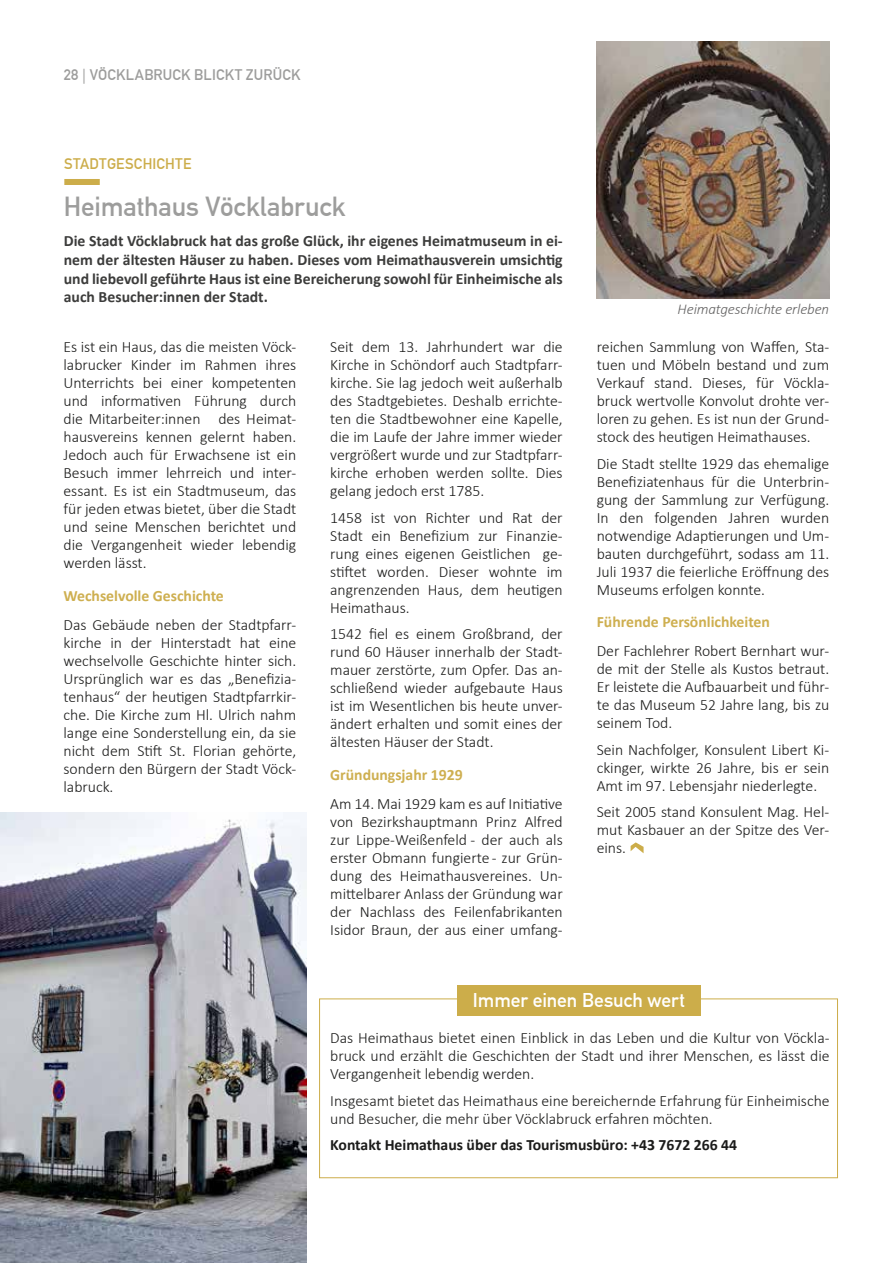
<style>
.page{position:relative;width:893px;height:1263px;background:#fff}
.page>*{position:absolute;margin:0;border:0;box-sizing:border-box;transform-origin:0 0}
.t1{font:27px "DIN Mittelschrift Alternate";letter-spacing:-.005em;color:#9d9d9c}
.t2{font:19.5px "DIN Mittelschrift Alternate";letter-spacing:-.005em;color:#fff}
.t3{font:300 15.75px/18px "Calibri";color:#1b1b1a;text-align:justify}
.t4{font:700 15.75px/18.9px "Calibri";color:#3c3c3b;text-align:justify}
.t5{font:700 15.75px "Calibri";color:#ceaf50}
.t6{font:700 15.75px "Calibri";color:#1b1b1a}
.t7{font:15px "DIN Mittelschrift Alternate";letter-spacing:.015em;color:#9d9d9c}
.t8{font:italic 300 15px "Calibri";letter-spacing:-.01em;color:#646363}
.t9{font:15px "DIN Mittelschrift Alternate";letter-spacing:.02em;color:#ccad4a}
.s1{font-family:"Minion Pro"}
</style>
<div class="page">
<div style="left:64px;top:179px;width:36px;height:6px;background:#ccad4a"></div>
<img style="left:597px;top:41px;width:232px;height:258px">
<svg style="left:319px;top:998px;width:519px;height:180px"></svg>
<div style="left:457px;top:985px;width:244px;height:30px;background:#ccad4a"></div>
<svg style="left:631px;top:842px;width:13px;height:11px"></svg>
<img style="left:0;top:813px;width:306px;height:450px">
<p class="t7" style="left:64px;top:66px;width:238px">28 <span class="s1">|</span> VÖCKLABRUCK BLICKT ZURÜCK</p>
<p class="t9" style="left:64px;top:155px;width:129px">STADTGESCHICHTE</p>
<h1 class="t1" style="left:64px;top:191px;width:284px">Heimathaus Vöcklabruck</h1>
<p class="t4" style="left:64px;top:231px;width:500px">Die Stadt Vöcklabruck hat das große Glück, ihr eigenes Heimatmuseum in ei&shy;nem der ältesten Häuser zu haben. Dieses vom Heimathausverein umsichtig und liebevoll geführte Haus ist eine Bereicherung sowohl für Einheimische als auch Besucher:innen der Stadt.</p>
<p class="t3" style="left:64px;top:338px;width:234px">Es ist ein Haus, das die meisten Vöck&shy;labrucker Kinder im Rahmen ihres Unterrichts bei einer kompetenten und informativen Führung durch die Mitarbeiter:innen des Heimat&shy;hausvereins kennen gelernt haben.<br>Jedoch auch für Erwachsene ist ein Besuch immer lehrreich und inter&shy;essant. Es ist ein Stadtmuseum, das für jeden etwas bietet, über die Stadt und seine Menschen berichtet und die Vergangenheit wieder lebendig werden lässt.</p>
<p class="t5" style="left:64px;top:585px;width:162px">Wechselvolle Geschichte</p>
<p class="t3" style="left:64px;top:615px;width:234px">Das Gebäude neben der Stadtpfarr&shy;kirche in der Hinterstadt hat eine wechselvolle Geschichte hinter sich.<br>Ursprünglich war es das „Benefizia&shy;tenhaus“ der heutigen Stadtpfarrkir&shy;che. Die Kirche zum Hl. Ulrich nahm lange eine Sonderstellung ein, da sie nicht dem Stift St. Florian gehörte, sondern den Bürgern der Stadt Vöck&shy;labruck.</p>
<p class="t3" style="left:330px;top:338px;width:234px">Seit dem 13. Jahrhundert war die Kirche in Schöndorf auch Stadtpfarr&shy;kirche. Sie lag jedoch weit außerhalb des Stadtgebietes. Deshalb errichte&shy;ten die Stadtbewohner eine Kapelle, die im Laufe der Jahre immer wieder vergrößert wurde und zur Stadtpfarr&shy;kirche erhoben werden sollte. Dies gelang jedoch erst 1785.</p>
<p class="t3" style="left:330px;top:508px;width:234px">1458 ist von Richter und Rat der Stadt ein Benefizium zur Finanzie&shy;rung eines eigenen Geistlichen ge&shy;stiftet worden. Dieser wohnte im angrenzenden Haus, dem heutigen Heimathaus.</p>
<p class="t3" style="left:330px;top:625px;width:234px">1542 fiel es einem Großbrand, der rund 60 Häuser innerhalb der Stadt&shy;mauer zerstörte, zum Opfer. Das an&shy;schließend wieder aufgebaute Haus ist im Wesentlichen bis heute unver&shy;ändert erhalten und somit eines der ältesten Häuser der Stadt.</p>
<p class="t5" style="left:330px;top:764px;width:134px">Gründungsjahr 1929</p>
<p class="t3" style="left:330px;top:794px;width:234px">Am 14. Mai 1929 kam es auf Initiative von Bezirkshauptmann Prinz Alfred zur Lippe-Weißenfeld - der auch als erster Obmann fungierte - zur Grün&shy;dung des Heimathausvereines. Un&shy;mittelbarer Anlass der Gründung war der Nachlass des Feilenfabrikanten Isidor Braun, der aus einer umfang-</p>
<p class="t8" style="left:678px;top:300px;width:153px">Heimatgeschichte erleben</p>
<p class="t3" style="left:597px;top:338px;width:234px">reichen Sammlung von Waffen, Sta&shy;tuen und Möbeln bestand und zum Verkauf stand. Dieses, für Vöckla&shy;bruck wertvolle Konvolut drohte ver&shy;loren zu gehen. Es ist nun der Grund&shy;stock des heutigen Heimathauses.</p>
<p class="t3" style="left:597px;top:454px;width:234px">Die Stadt stellte 1929 das ehemalige Benefiziatenhaus für die Unterbrin&shy;gung der Sammlung zur Verfügung.<br>In den folgenden Jahren wurden notwendige Adaptierungen und Um&shy;bauten durchgeführt, sodass am 11.<br>Juli 1937 die feierliche Eröffnung des Museums erfolgen konnte.</p>
<p class="t5" style="left:597px;top:611px;width:175px">Führende Persönlichkeiten</p>
<p class="t3" style="left:597px;top:642px;width:234px">Der Fachlehrer Robert Bernhart wur&shy;de mit der Stelle als Kustos betraut.<br>Er leistete die Aufbauarbeit und führ&shy;te das Museum 52 Jahre lang, bis zu seinem Tod.</p>
<p class="t3" style="left:597px;top:740px;width:234px">Sein Nachfolger, Konsulent Libert Ki&shy;ckinger, wirkte 26 Jahre, bis er sein Amt im 97. Lebensjahr niederlegte.</p>
<p class="t3" style="left:597px;top:803px;width:234px">Seit 2005 stand Konsulent Mag. Hel&shy;mut Kasbauer an der Spitze des Ver&shy;eins.</p>
<p class="t2" style="left:473px;top:988px;width:213px">Immer einen Besuch wert</p>
<p class="t3" style="left:330px;top:1029px;width:501px">Das Heimathaus bietet einen Einblick in das Leben und die Kultur von Vöckla&shy;bruck und erzählt die Geschichten der Stadt und ihrer Menschen, es lässt die Vergangenheit lebendig werden.</p>
<p class="t3" style="left:330px;top:1091px;width:501px">Insgesamt bietet das Heimathaus eine bereichernde Erfahrung für Einheimische und Besucher, die mehr über Vöcklabruck erfahren möchten.</p>
<p class="t6" style="left:330px;top:1134px;width:408px">Kontakt Heimathaus über das Tourismusbüro: +43 7672 266 44</p>
</div>
